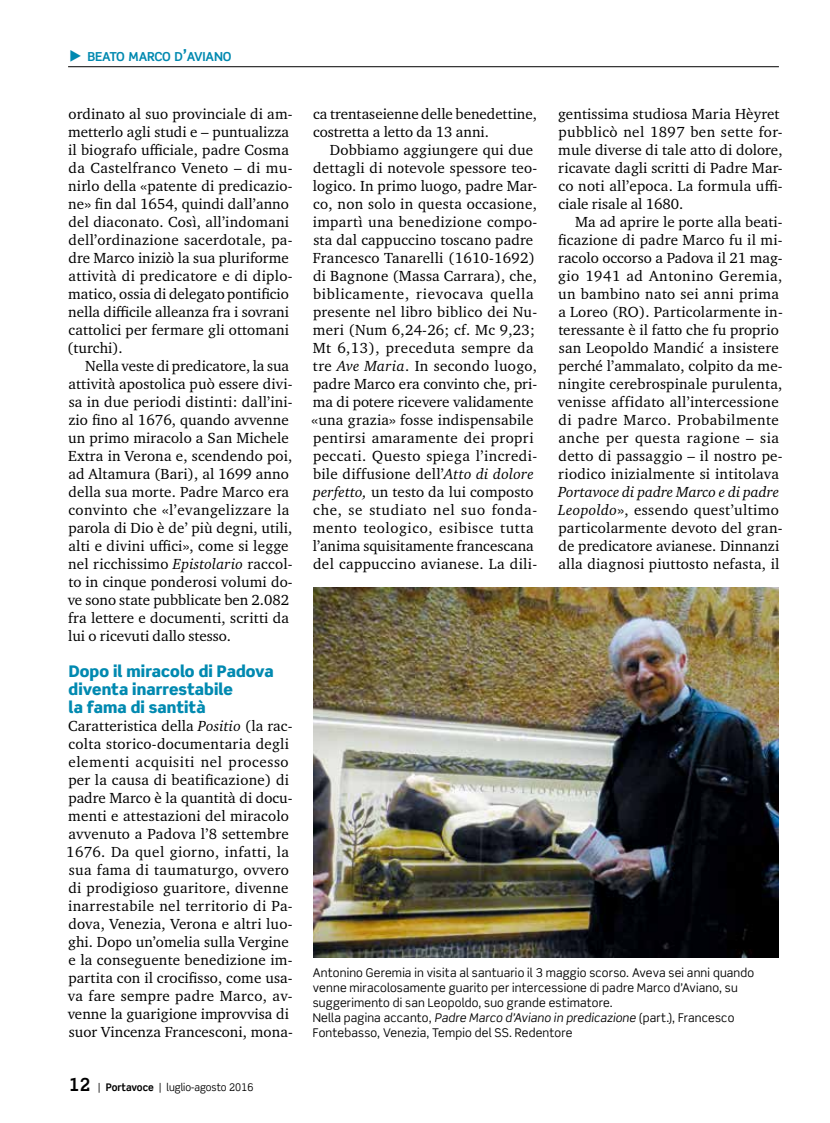
<style>
.page{position:relative;width:830px;height:1123px;background:#fff}
.page>*{position:absolute;margin:0;border:0;box-sizing:border-box;transform-origin:0 0}
.t1{font:900 16.05px/18px "Scene Std";letter-spacing:.005em;color:#0089b0}
.t2{font:15px/18px "Charter ITC Std";letter-spacing:.015em;color:#000}
.t3{font:700 12.3px "Scene Std";letter-spacing:-.015em;color:#0089b0}
.t4{font:12px/15px "Scene Std";letter-spacing:.015em;color:#000}
.t5{font:10.5px "Scene Std";color:#000;scale:.95 1}
.s1{font-size:16.5px}
.s2{font-style:italic}
.s3{font-weight:700;font-size:18px}
.s4{font-weight:700}
</style>
<div class="page">
<hr style="left:68px;top:66px;width:710px;height:1px;background:#000">
<img style="left:313px;top:587px;width:465px;height:370px">
<p class="t3" style="left:69px;top:49px;width:164px">▶ BEATO MARCO D<span class="s1">’</span>AVIANO</p>
<p class="t2" style="left:67px;top:105px;width:227px">ordinato al suo provinciale di am&shy;metterlo agli studi e – puntualizza il biografo ufficiale, padre Cosma da Castelfranco Veneto – di mu&shy;nirlo della «patente di predicazio&shy;ne» fin dal 1654, quindi dall’anno del diaconato. Così, all’indomani dell’ordinazione sacerdotale, pa&shy;dre Marco iniziò la sua pluriforme attività di predicatore e di diplo&shy;matico, ossia di delegato pontificio nella difficile alleanza fra i sovrani cattolici per fermare gli ottomani (turchi).</p>
<p class="t2" style="left:68px;top:357px;width:226px;text-indent:17px">Nella veste di predicatore, la sua attività apostolica può essere divi&shy;sa in due periodi distinti: dall’ini&shy;zio fino al 1676, quando avvenne un primo miracolo a San Michele Extra in Verona e, scendendo poi, ad Altamura (Bari), al 1699 anno della sua morte. Padre Marco era convinto che «l’evangelizzare la parola di Dio è de’ più degni, utili, alti e divini uffici», come si legge nel ricchissimo <span class="s2">Epistolario</span> raccol&shy;to in cinque ponderosi volumi do&shy;ve sono state pubblicate ben 2.082 fra lettere e documenti, scritti da lui o ricevuti dallo stesso.</p>
<p class="t1" style="left:69px;top:662px;width:206px">Dopo il miracolo di Padova diventa inarrestabile<br>la fama di santità</p>
<p class="t2" style="left:66px;top:717px;width:228px">Caratteristica della <span class="s2">Positio</span> (la rac&shy;colta storico-documentaria degli elementi acquisiti nel processo per la causa di beatificazione) di padre Marco è la quantità di docu&shy;menti e attestazioni del miracolo avvenuto a Padova l’8 settembre 1676. Da quel giorno, infatti, la sua fama di taumaturgo, ovvero di prodigioso guaritore, divenne inarrestabile nel territorio di Pa&shy;dova, Venezia, Verona e altri luo&shy;ghi. Dopo un’omelia sulla Vergine e la conseguente benedizione im&shy;partita con il crocifisso, come usa&shy;va fare sempre padre Marco, av&shy;venne la guarigione improvvisa di suor Vincenza Francesconi, mona-</p>
<p class="t5" style="left:69px;top:1080px;width:195px"><span class="s3">12</span> | <span class="s4">Portavoce</span> | luglio-agosto 2016</p>
<p class="t2" style="left:313px;top:105px;width:225px">ca trentaseienne delle benedettine, costretta a letto da 13 anni.</p>
<p class="t2" style="left:311px;top:141px;width:227px;text-indent:18px">Dobbiamo aggiungere qui due dettagli di notevole spessore teo&shy;logico. In primo luogo, padre Mar&shy;co, non solo in questa occasione, impartì una benedizione compo&shy;sta dal cappuccino toscano padre Francesco Tanarelli (1610-1692) di Bagnone (Massa Carrara), che, biblicamente, rievocava quella presente nel libro biblico dei Nu&shy;meri (Num 6,24-26; cf. Mc 9,23; Mt 6,13), preceduta sempre da tre <span class="s2">Ave Maria</span>. In secondo luogo, padre Marco era convinto che, pri&shy;ma di potere ricevere validamente «una grazia» fosse indispensabile pentirsi amaramente dei propri peccati. Questo spiega l’incredi&shy;bile diffusione dell’<span class="s2">Atto di dolore perfetto,</span> un testo da lui composto che, se studiato nel suo fonda&shy;mento teologico, esibisce tutta l’anima squisitamente francescana del cappuccino avianese. La dili-</p>
<p class="t2" style="left:558px;top:105px;width:226px">gentissima studiosa Maria Hèyret pubblicò nel 1897 ben sette for&shy;mule diverse di tale atto di dolore, ricavate dagli scritti di Padre Mar&shy;co noti all’epoca. La formula uffi&shy;ciale risale al 1680.</p>
<p class="t2" style="left:557px;top:213px;width:226px;text-indent:17px">Ma ad aprire le porte alla beati&shy;ficazione di padre Marco fu il mi&shy;racolo occorso a Padova il 21 mag&shy;gio 1941 ad Antonino Geremia, un bambino nato sei anni prima a Loreo (RO). Particolarmente in&shy;teressante è il fatto che fu proprio san Leopoldo Mandic´ a insistere perché l’ammalato, colpito da me&shy;ningite cerebrospinale purulenta, venisse affidato all’intercessione di padre Marco. Probabilmente anche per questa ragione – sia detto di passaggio – il nostro pe&shy;riodico inizialmente si intitolava</p>
<p class="t2" style="left:558px;top:483px;width:226px"><span class="s2">Portavoce di padre Marco e di padre Leopoldo</span>», essendo quest’ultimo particolarmente devoto del gran&shy;de predicatore avianese. Dinnanzi alla diagnosi piuttosto nefasta, il</p>
<p class="t4" style="left:313px;top:964px;width:442px">Antonino Geremia in visita al santuario il 3 maggio scorso. Aveva sei anni quando venne miracolosamente guarito per intercessione di padre Marco d’Aviano, su suggerimento di san Leopoldo, suo grande estimatore.<br>Nella pagina accanto, <span class="s2">Padre Marco d’Aviano in predicazione</span> (part.), Francesco Fontebasso, Venezia, Tempio del SS. Redentore</p>
</div>
